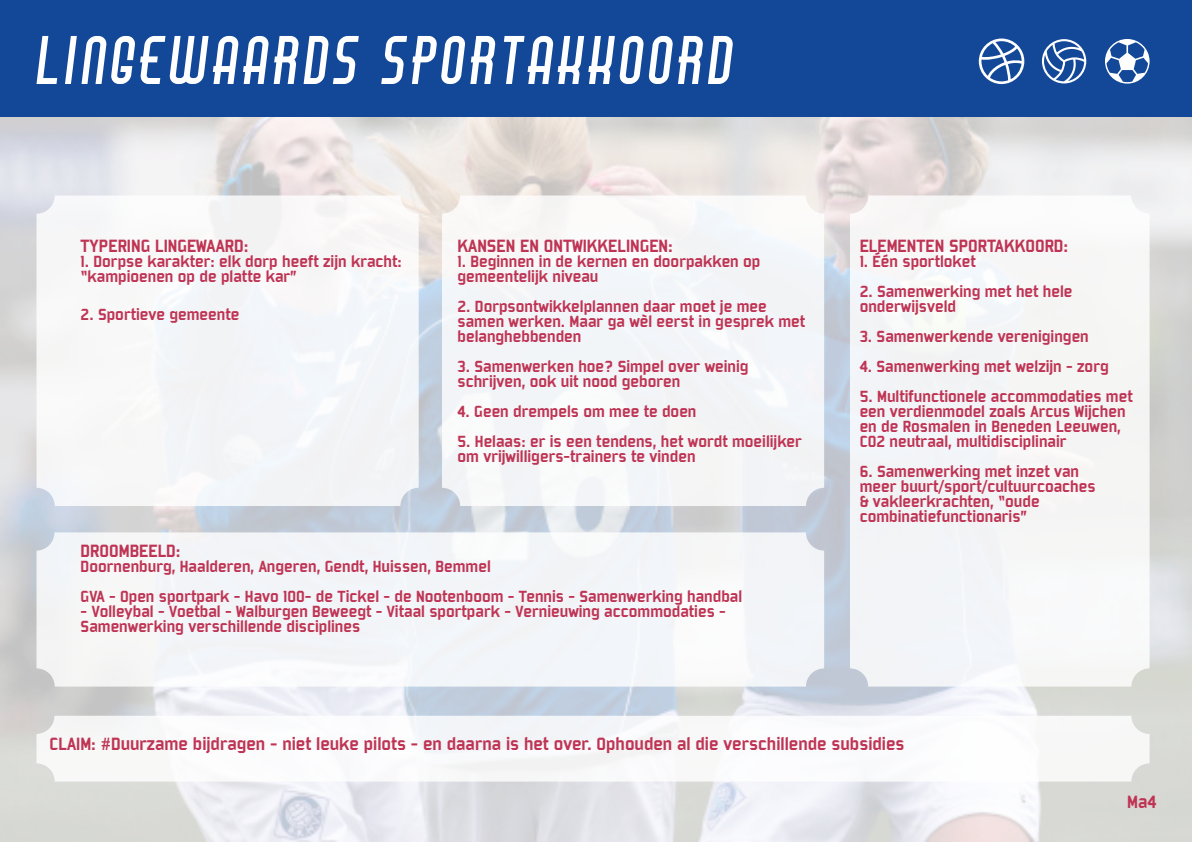
<style>
.page{position:relative;width:1192px;height:842px;background:#fff}
.page>*{position:absolute;margin:0;border:0;box-sizing:border-box;transform-origin:0 0}
.t1{font:59.95px "Air Americana";letter-spacing:.075em;color:#fff}
.t2{font:19.25px "Bombardier";color:#bf3454}
.t3{font:17.5px/15px "Bombardier";color:#bf3454}
</style>
<div class="page">
<img style="left:0;top:117px;width:1192px;height:724px">
<div style="left:442px;top:195px;width:382px;height:311px;background:#f2f5f8;border-radius:18px"></div>
<div style="left:0;top:0;width:1192px;height:117px;background:#134899"></div>
<div style="left:37px;top:195px;width:382px;height:311px;background:#f5f6f8;border-radius:18px"></div>
<div style="left:37px;top:532px;width:787px;height:155px;background:#f2f5f8;border-radius:18px"></div>
<div style="left:37px;top:716px;width:1113px;height:65px;background:#fff;border-radius:18px"></div>
<div style="left:850px;top:195px;width:300px;height:492px;background:#f5f5f6;border-radius:18px"></div>
<svg style="left:979px;top:39px;width:45px;height:45px"></svg>
<svg style="left:1105px;top:39px;width:45px;height:45px"></svg>
<svg style="left:1042px;top:39px;width:44px;height:44px"></svg>
<p class="t1" style="left:37px;top:30px;width:698px">LINGEWAARDS SPORTAKKOORD</p>
<p class="t2" style="left:81px;top:236px;width:169px">TYPERING LINGEWAARD:</p>
<p class="t3" style="left:81px;top:254px;width:323px">1. Dorpse karakter: elk dorp heeft zijn kracht: “kampioenen op de platte kar”</p>
<p class="t3" style="left:81px;top:307px;width:160px">2. Sportieve gemeente</p>
<p class="t2" style="left:458px;top:236px;width:217px">KANSEN EN ONTWIKKELINGEN:</p>
<p class="t3" style="left:458px;top:254px;width:304px">1. Beginnen in de kernen en doorpakken op gemeentelijk niveau</p>
<p class="t3" style="left:458px;top:299px;width:349px">2. Dorpsontwikkelplannen daar moet je mee samen werken. Maar ga wèl eerst in gesprek met belanghebbenden</p>
<p class="t3" style="left:458px;top:359px;width:293px">3. Samenwerken hoe? Simpel over weinig schrijven, ook uit nood geboren</p>
<p class="t3" style="left:458px;top:404px;width:240px">4. Geen drempels om mee te doen</p>
<p class="t3" style="left:458px;top:434px;width:346px">5. Helaas: er is een tendens, het wordt moeilijker om vrijwilligers-trainers te vinden</p>
<p class="t2" style="left:81px;top:540px;width:102px">DROOMBEELD:</p>
<p class="t3" style="left:81px;top:558px;width:412px">Doornenburg, Haalderen, Angeren, Gendt, Huissen, Bemmel</p>
<p class="t3" style="left:81px;top:588px;width:663px">GVA - Open sportpark - Havo 100- de Tickel - de Nootenboom - Tennis - Samenwerking handbal</p>
<p class="t3" style="left:81px;top:603px;width:647px">- Volleybal - Voetbal - Walburgen Beweegt - Vitaal sportpark - Vernieuwing accommodaties -<br>Samenwerking verschillende disciplines</p>
<p class="t2" style="left:860px;top:236px;width:210px">ELEMENTEN SPORTAKKOORD:</p>
<p class="t3" style="left:860px;top:254px;width:118px">1. Één sportloket</p>
<p class="t3" style="left:860px;top:284px;width:214px">2. Samenwerking met het hele onderwijsveld</p>
<p class="t3" style="left:860px;top:329px;width:231px">3. Samenwerkende verenigingen</p>
<p class="t3" style="left:860px;top:359px;width:251px">4. Samenwerking met welzijn - zorg</p>
<p class="t3" style="left:860px;top:389px;width:275px">5. Multifunctionele accommodaties met een verdienmodel zoals Arcus Wijchen en de Rosmalen in Beneden Leeuwen, CO2 neutraal, multidisciplinair</p>
<p class="t3" style="left:860px;top:464px;width:237px">6. Samenwerking met inzet van meer buurt/sport/cultuurcoaches &amp; vakleerkrachten, “oude combinatiefunctionaris”</p>
<p class="t2" style="left:50px;top:734px;width:856px">CLAIM: #Duurzame bijdragen - niet leuke pilots - en daarna is het over. Ophouden al die verschillende subsidies</p>
<p class="t2" style="left:1127px;top:792px;width:31px">Ma4</p>
</div>
